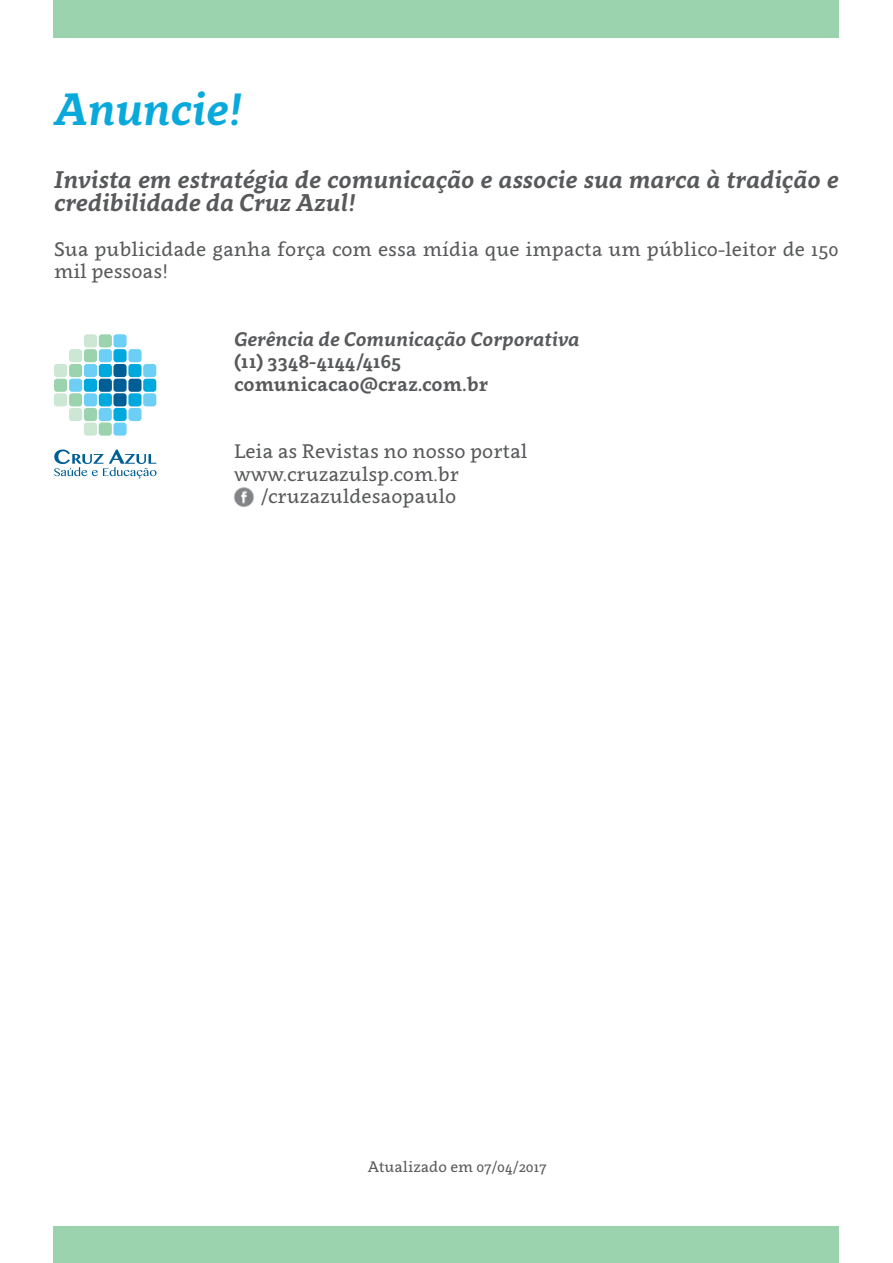
<style>
.page{position:relative;width:893px;height:1263px;background:#fff}
.page>*{position:absolute;margin:0;border:0;box-sizing:border-box;transform-origin:0 0}
.t1{font:italic 700 45px "Clavo";color:#09a9db}
.t2{font:italic 700 24px/22.5px "Clavo";color:#58595b}
.t3{font:19.5px/22.5px "Clavo";color:#58595b}
.t4{font:700 19.5px/22.5px "Clavo";color:#58595b}
.t5{font:italic 700 19.5px "Clavo";color:#58595b}
.t6{font:15px "Clavo";color:#58595b}
</style>
<div class="page">
<svg style="left:54px;top:449px;width:102px;height:29px"></svg>
<div style="left:84px;top:334px;width:13px;height:13px;background:#cce7d3;border-radius:3px"></div>
<div style="left:99px;top:334px;width:13px;height:13px;background:#9bd3ae;border-radius:3px"></div>
<div style="left:113px;top:334px;width:14px;height:13px;background:#6dcff6;border-radius:3px"></div>
<div style="left:128px;top:349px;width:14px;height:13px;background:#6dcff6;border-radius:3px"></div>
<div style="left:113px;top:349px;width:14px;height:13px;background:#00a9dd;border-radius:3px"></div>
<div style="left:99px;top:349px;width:13px;height:13px;background:#6dcff6;border-radius:3px"></div>
<div style="left:84px;top:349px;width:13px;height:13px;background:#9bd3ae;border-radius:3px"></div>
<div style="left:69px;top:349px;width:13px;height:13px;background:#cce7d3;border-radius:3px"></div>
<div style="left:54px;top:364px;width:13px;height:13px;background:#cce7d3;border-radius:3px"></div>
<div style="left:69px;top:364px;width:13px;height:13px;background:#9bd3ae;border-radius:3px"></div>
<div style="left:84px;top:364px;width:13px;height:13px;background:#6dcff6;border-radius:3px"></div>
<div style="left:99px;top:364px;width:13px;height:13px;background:#00a9dd;border-radius:3px"></div>
<div style="left:113px;top:364px;width:14px;height:13px;background:#005e96;border-radius:3px"></div>
<div style="left:128px;top:364px;width:14px;height:13px;background:#00a9dd;border-radius:3px"></div>
<div style="left:143px;top:364px;width:13px;height:13px;background:#6dcff6;border-radius:3px"></div>
<div style="left:143px;top:379px;width:13px;height:13px;background:#00a9dd;border-radius:3px"></div>
<div style="left:113px;top:379px;width:14px;height:13px;background:#005e96;border-radius:3px"></div>
<div style="left:128px;top:379px;width:14px;height:13px;background:#005e96;border-radius:3px"></div>
<div style="left:99px;top:379px;width:13px;height:13px;background:#005e96;border-radius:3px"></div>
<div style="left:84px;top:379px;width:13px;height:13px;background:#00a9dd;border-radius:3px"></div>
<div style="left:69px;top:379px;width:13px;height:13px;background:#6dcff6;border-radius:3px"></div>
<div style="left:54px;top:393px;width:13px;height:13px;background:#cce7d3;border-radius:3px"></div>
<div style="left:84px;top:393px;width:13px;height:13px;background:#6dcff6;border-radius:3px"></div>
<div style="left:69px;top:393px;width:13px;height:13px;background:#9bd3ae;border-radius:3px"></div>
<div style="left:99px;top:393px;width:13px;height:13px;background:#00a9dd;border-radius:3px"></div>
<div style="left:113px;top:393px;width:14px;height:13px;background:#005e96;border-radius:3px"></div>
<div style="left:128px;top:393px;width:14px;height:13px;background:#00a9dd;border-radius:3px"></div>
<div style="left:143px;top:393px;width:13px;height:13px;background:#6dcff6;border-radius:3px"></div>
<div style="left:128px;top:408px;width:14px;height:13px;background:#6dcff6;border-radius:3px"></div>
<div style="left:113px;top:408px;width:14px;height:13px;background:#00a9dd;border-radius:3px"></div>
<div style="left:99px;top:408px;width:13px;height:13px;background:#6dcff6;border-radius:3px"></div>
<div style="left:84px;top:408px;width:13px;height:13px;background:#9bd3ae;border-radius:3px"></div>
<div style="left:84px;top:422px;width:13px;height:14px;background:#cce7d3;border-radius:3px"></div>
<div style="left:99px;top:422px;width:13px;height:14px;background:#9bd3ae;border-radius:3px"></div>
<div style="left:113px;top:422px;width:14px;height:14px;background:#6dcff6;border-radius:3px"></div>
<div style="left:69px;top:408px;width:13px;height:13px;background:#cce7d3;border-radius:3px"></div>
<div style="left:54px;top:379px;width:13px;height:13px;background:#9bd3ae;border-radius:3px"></div>
<div style="left:53px;top:0;width:785px;height:38px;background:#9bd3ae"></div>
<div style="left:53px;top:1226px;width:785px;height:37px;background:#9bd3ae"></div>
<img style="left:233px;top:487px;width:21px;height:20px">
<h1 class="t1" style="left:54px;top:77px;width:190px">Anuncie!</h1>
<p class="t2" style="left:54px;top:168px;width:786px">Invista em estratégia de comunicação e associe sua marca à tradição e credibilidade da Cruz Azul!</p>
<p class="t3" style="left:54px;top:237px;width:786px">Sua publicidade ganha força com essa mídia que impacta um público-leitor de 150 mil pessoas!</p>
<p class="t5" style="left:234px;top:325px;width:347px">Gerência de Comunicação Corporativa</p>
<p class="t4" style="left:234px;top:349px;width:256px">(11) 3348-4144/4165 comunicacao@craz.com.br</p>
<p class="t3" style="left:234px;top:439px;width:295px">Leia as Revistas no nosso portal</p>
<p class="t3" style="left:234px;top:462px;width:226px">www.cruzazulsp.com.br</p>
<p class="t3" style="left:261px;top:485px;width:197px">/cruzazuldesaopaulo</p>
<p class="t6" style="left:368px;top:1156px;width:180px">Atualizado em 07/04/2017</p>
</div>
